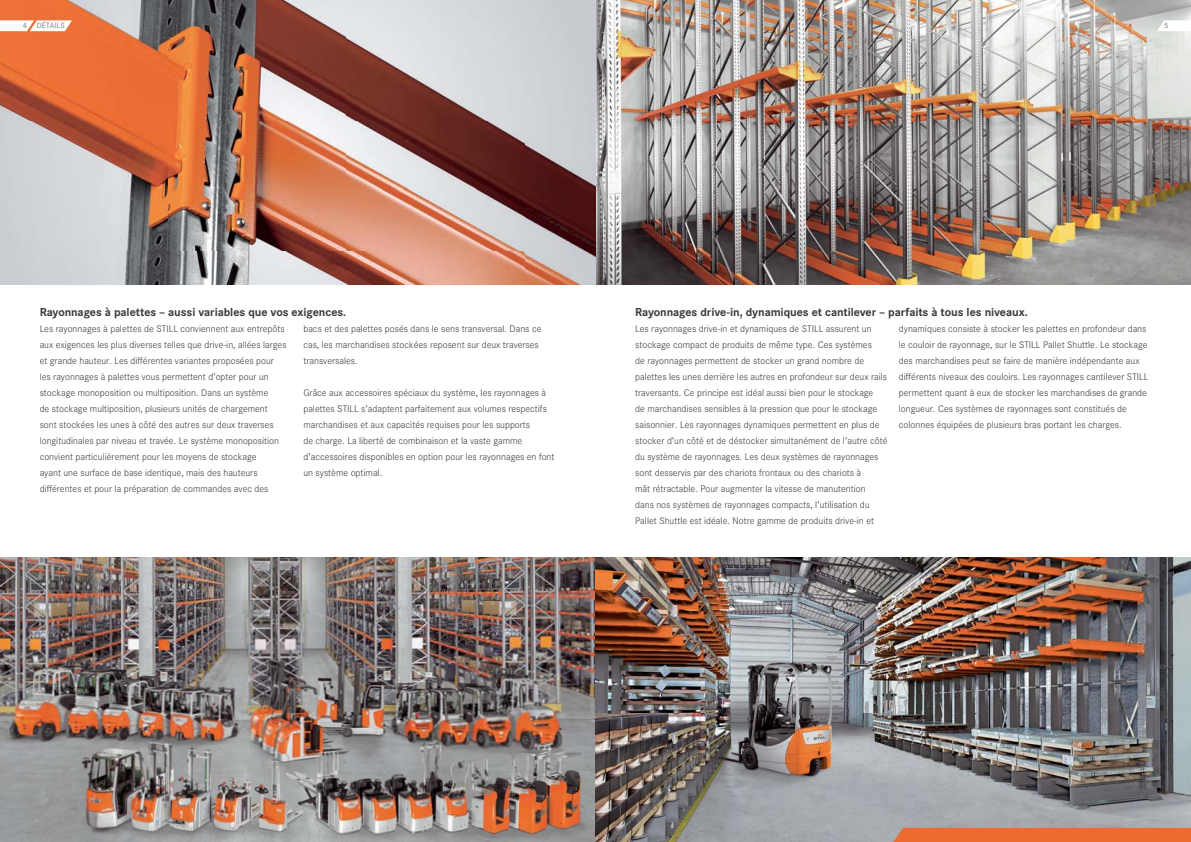
<style>
.page{position:relative;width:1191px;height:842px;background:#fff}
.page>*{position:absolute;margin:0;border:0;box-sizing:border-box;transform-origin:0 0}
.t1{font:700 12px "Corporate S";letter-spacing:-.01em;color:#383a3b}
.t2{font:300 10px/16px "Corporate S";color:#383a3b}
.t3{font:8px "Corporate S";letter-spacing:.015em;color:#787b7f}
</style>
<div class="page">
<img style="left:596px;top:0;width:595px;height:284px">
<img style="left:0;top:557px;width:1191px;height:285px">
<img style="left:0;top:284px;width:560px;height:1px">
<img style="left:0;top:0;width:596px;height:284px">
<svg style="left:1157px;top:20px;width:34px;height:11px"></svg>
<div style="left:887px;top:828px;width:304px;height:14px;background:#ec6b30"></div>
<svg style="left:0;top:20px;width:72px;height:11px"></svg>
<p class="t3" style="left:37px;top:23px;width:29px">DÉTAILS</p>
<p class="t3" style="left:23px;top:23px;width:6px">4</p>
<p class="t3" style="left:1164px;top:23px;width:6px">5</p>
<p class="t1" style="left:40px;top:308px;width:308px">Rayonnages à palettes – aussi variables que vos exigences.</p>
<p class="t2" style="left:40px;top:322px;width:248px">Les rayonnages à palettes de STILL conviennent aux entrepôts aux exigences les plus diverses telles que drive-in, allées larges et grande hauteur. Les différentes variantes proposées pour les rayonnages à palettes vous permettent d’opter pour un stockage monoposition ou multiposition. Dans un système<br>de stockage multiposition, plusieurs unités de chargement sont stockées les unes à côté des autres sur deux traverses longitudinales par niveau et travée. Le système monoposition convient particulièrement pour les moyens de stockage<br>ayant une surface de base identique, mais des hauteurs différentes et pour la préparation de commandes avec des</p>
<p class="t2" style="left:303px;top:322px;width:239px">bacs et des palettes posés dans le sens transversal. Dans ce cas, les marchandises stockées reposent sur deux traverses transversales.</p>
<p class="t2" style="left:303px;top:386px;width:253px">Grâce aux accessoires spéciaux du système, les rayonnages à palettes STILL s’adaptent parfaitement aux volumes respectifs marchandises et aux capacités requises pour les supports<br>de charge. La liberté de combinaison et la vaste gamme d’accessoires disponibles en option pour les rayonnages en font un système optimal.</p>
<p class="t1" style="left:635px;top:308px;width:394px">Rayonnages drive-in, dynamiques et cantilever – parfaits à tous les niveaux.</p>
<p class="t2" style="left:635px;top:322px;width:254px">Les rayonnages drive-in et dynamiques de STILL assurent un stockage compact de produits de même type. Ces systèmes<br>de rayonnages permettent de stocker un grand nombre de palettes les unes derrière les autres en profondeur sur deux rails traversants. Ce principe est idéal aussi bien pour le stockage<br>de marchandises sensibles à la pression que pour le stockage saisonnier. Les rayonnages dynamiques permettent en plus de stocker d’un côté et de déstocker simultanément de l’autre côté du système de rayonnages. Les deux systèmes de rayonnages sont desservis par des chariots frontaux ou des chariots à<br>mât rétractable. Pour augmenter la vitesse de manutention<br>dans nos systèmes de rayonnages compacts, l’utilisation du Pallet Shuttle est idéale. Notre gamme de produits drive-in et</p>
<p class="t2" style="left:899px;top:322px;width:251px">dynamiques consiste à stocker les palettes en profondeur dans le couloir de rayonnage, sur le STILL Pallet Shuttle. Le stockage des marchandises peut se faire de manière indépendante aux différents niveaux des couloirs. Les rayonnages cantilever STILL permettent quant à eux de stocker les marchandises de grande longueur. Ces systèmes de rayonnages sont constitués de colonnes équipées de plusieurs bras portant les charges.</p>
</div>
